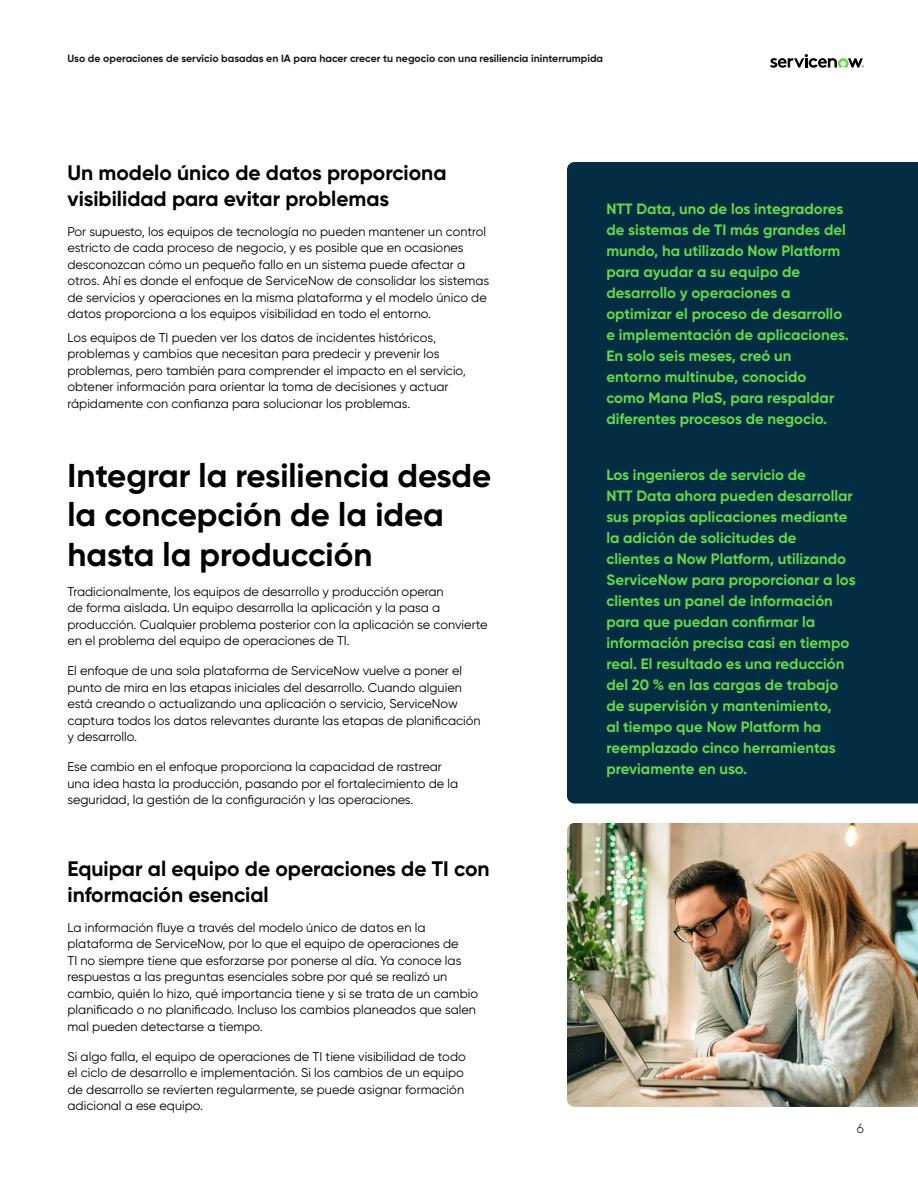
<style>
.page{position:relative;width:918px;height:1188px;background:#fff}
.page>*{position:absolute;margin:0;border:0;box-sizing:border-box;transform-origin:0 0}
.t1{font:700 33px/39.6px "Gilroy";color:#000}
.t2{font:700 21px/26.2px "Gilroy";color:#000}
.t3{font:700 15px/21px "Gilroy";color:#62d84e}
.t4{font:13.5px "Gilroy";color:#3b3b3b}
.t5{font:12.75px/16.5px "Gilroy";color:#000}
.t6{font:700 10.5px "Gilroy";color:#1a1a1a}
</style>
<div class="page">
<svg style="left:770px;top:54px;width:94px;height:14px"></svg>
<img style="left:567px;top:823px;width:351px;height:284px">
<div style="left:567px;top:162px;width:351px;height:642px;background:#032d42"></div>
<p class="t6" style="left:68px;top:52px;width:537px">Uso de operaciones de servicio basadas en IA para hacer crecer tu negocio con una resiliencia ininterrumpida</p>
<h2 class="t2" style="left:68px;top:159px;width:381px">Un modelo único de datos proporciona visibilidad para evitar problemas</h2>
<p class="t5" style="left:67px;top:223px;width:423px">Por supuesto, los equipos de tecnología no pueden mantener un control estricto de cada proceso de negocio, y es posible que en ocasiones desconozcan cómo un pequeño fallo en un sistema puede afectar a otros. Ahí es donde el enfoque de ServiceNow de consolidar los sistemas de servicios y operaciones en la misma plataforma y el modelo único de datos proporciona a los equipos visibilidad en todo el entorno.</p>
<p class="t5" style="left:67px;top:329px;width:400px">Los equipos de TI pueden ver los datos de incidentes históricos, problemas y cambios que necesitan para predecir y prevenir los problemas, pero también para comprender el impacto en el servicio, obtener información para orientar la toma de decisiones y actuar rápidamente con confianza para solucionar los problemas.</p>
<h1 class="t1" style="left:68px;top:455px;width:425px">Integrar la resiliencia desde la concepción de la idea hasta la producción</h1>
<p class="t5" style="left:68px;top:583px;width:422px">Tradicionalmente, los equipos de desarrollo y producción operan<br>de forma aislada. Un equipo desarrolla la aplicación y la pasa a producción. Cualquier problema posterior con la aplicación se convierte en el problema del equipo de operaciones de TI.</p>
<p class="t5" style="left:68px;top:663px;width:415px">El enfoque de una sola plataforma de ServiceNow vuelve a poner el punto de mira en las etapas iniciales del desarrollo. Cuando alguien está creando o actualizando una aplicación o servicio, ServiceNow captura todos los datos relevantes durante las etapas de planificación y desarrollo.</p>
<p class="t5" style="left:68px;top:759px;width:392px">Ese cambio en el enfoque proporciona la capacidad de rastrear una idea hasta la producción, pasando por el fortalecimiento de la seguridad, la gestión de la configuración y las operaciones.</p>
<h2 class="t2" style="left:68px;top:855px;width:424px">Equipar al equipo de operaciones de TI con información esencial</h2>
<p class="t5" style="left:68px;top:919px;width:412px">La información fluye a través del modelo único de datos en la plataforma de ServiceNow, por lo que el equipo de operaciones de<br>TI no siempre tiene que esforzarse por ponerse al día. Ya conoce las respuestas a las preguntas esenciales sobre por qué se realizó un cambio, quién lo hizo, qué importancia tiene y si se trata de un cambio planificado o no planificado. Incluso los cambios planeados que salen mal pueden detectarse a tiempo.</p>
<p class="t5" style="left:68px;top:1048px;width:400px">Si algo falla, el equipo de operaciones de TI tiene visibilidad de todo el ciclo de desarrollo e implementación. Si los cambios de un equipo de desarrollo se revierten regularmente, se puede asignar formación adicional a ese equipo.</p>
<p class="t3" style="left:606px;top:199px;width:244px">NTT Data, uno de los integradores de sistemas de TI más grandes del mundo, ha utilizado Now Platform para ayudar a su equipo de desarrollo y operaciones a optimizar el proceso de desarrollo e implementación de aplicaciones.<br>En solo seis meses, creó un entorno multinube, conocido<br>como Mana PlaS, para respaldar diferentes procesos de negocio.</p>
<p class="t3" style="left:606px;top:464px;width:251px">Los ingenieros de servicio de<br>NTT Data ahora pueden desarrollar sus propias aplicaciones mediante la adición de solicitudes de<br>clientes a Now Platform, utilizando<br>ServiceNow para proporcionar a los clientes un panel de información para que puedan confirmar la información precisa casi en tiempo real. El resultado es una reducción del 20 % en las cargas de trabajo de supervisión y mantenimiento,<br>al tiempo que Now Platform ha reemplazado cinco herramientas previamente en uso.</p>
<p class="t4" style="left:857px;top:1120px;width:9px">6</p>
</div>
